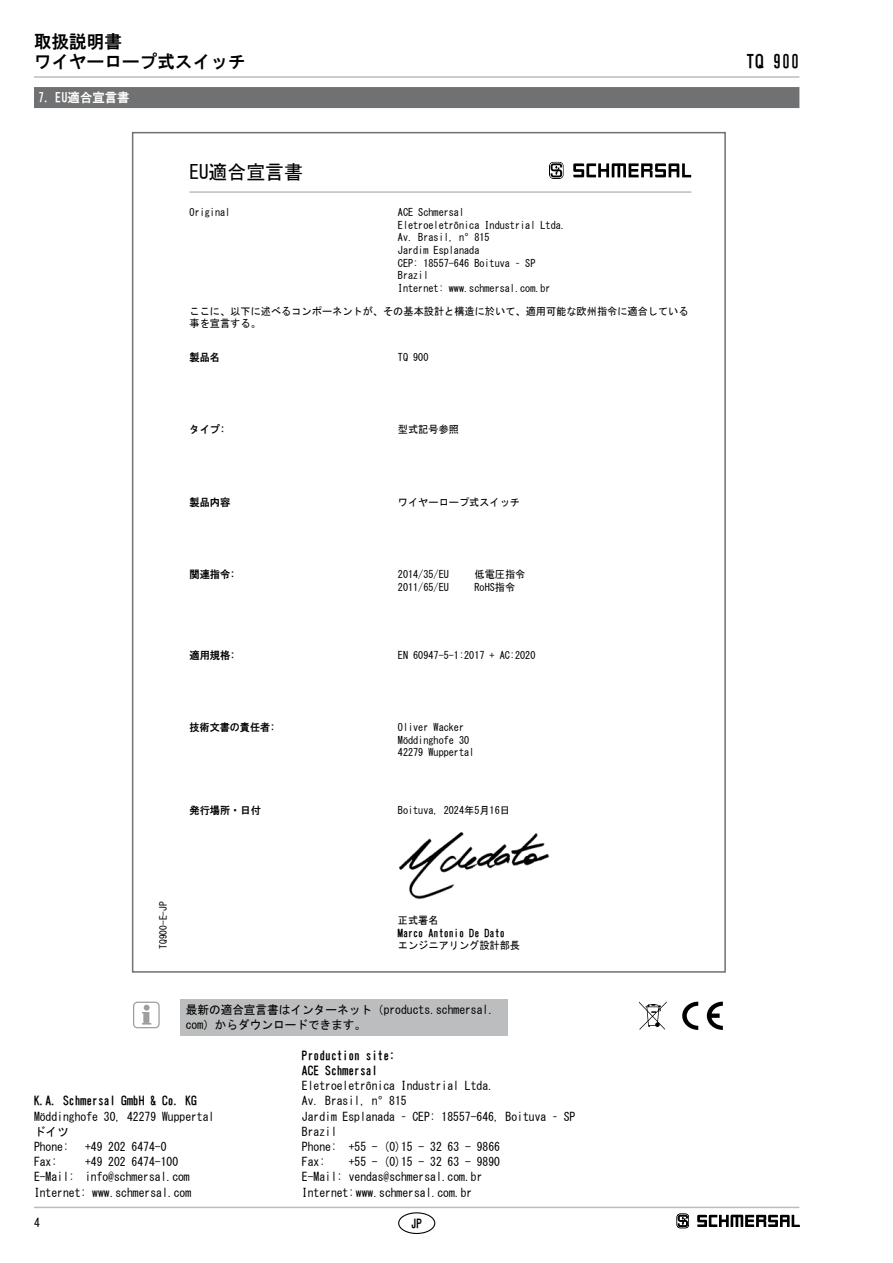
<style>
.page{position:relative;width:893px;height:1263px;background:#fff}
.page>*{position:absolute;margin:0;border:0;box-sizing:border-box;transform-origin:0 0}
.t1{font:19.5px "MS Gothic";color:#000}
.t2{font:18px/19.5px "HG Gothic E";letter-spacing:.01em;color:#000}
.t3{font:12.75px "HG Gothic E";color:#fff}
.t4{font:12px/15.1px "MS Gothic";color:#000}
.t5{font:12px/15.1px "HG Gothic E";color:#000}
.t6{font:10.5px/12.6px "MS Gothic";color:#000}
.t7{font:10.5px "HG Gothic E";color:#000}
.t8{font:10.5px "HG Gothic E";color:#000;scale:.96 1}
.t9{font:9.75px "MS Gothic";color:#000}
</style>
<div class="page">
<hr style="left:34px;top:1207px;width:765px;height:1px;background:#bbbdbe">
<hr style="left:34px;top:76px;width:765px;height:2px;background:#bbbdbe">
<div style="left:398px;top:1212px;width:37px;height:22px;border:1px solid #000;border-radius:50%"></div>
<div style="left:34px;top:87px;width:765px;height:21px;background:#707172"></div>
<svg style="left:682px;top:1002px;width:16px;height:28px"></svg>
<svg style="left:707px;top:1002px;width:16px;height:28px"></svg>
<svg style="left:639px;top:1001px;width:28px;height:29px"></svg>
<div style="left:181px;top:999px;width:327px;height:37px;background:#bbbdbe"></div>
<svg style="left:142px;top:1005px;width:9px;height:19px"></svg>
<div style="left:133px;top:1001px;width:27px;height:27px;border:1px solid #9c9e9f;border-radius:4px"></div>
<img style="left:399px;top:832px;width:151px;height:67px">
<hr style="left:190px;top:191px;width:501px;height:2px;background:#bbbdbe">
<svg style="left:549px;top:162px;width:14px;height:17px"></svg>
<svg style="left:573px;top:163px;width:118px;height:14px"></svg>
<svg style="left:677px;top:1213px;width:12px;height:15px"></svg>
<svg style="left:697px;top:1215px;width:102px;height:12px"></svg>
<h2 class="t2" style="left:34px;top:32px;width:213px">取扱説明書<br>ワイヤーロープ式スイッチ</h2>
<p class="t3" style="left:38px;top:91px;width:93px">7. EU適合宣言書</p>
<h1 class="t1" style="left:190px;top:162px;width:115px">EU適合宣言書</h1>
<p class="t6" style="left:190px;top:206px;width:42px">Original</p>
<p class="t6" style="left:398px;top:206px;width:170px">ACE Schmersal<br>Eletroeletrônica Industrial Ltda.<br>Av. Brasil, nº 815<br>Jardim Esplanada<br>CEP: 18557-646 Boituva – SP<br>Brazil<br>Internet: www.schmersal.com.br</p>
<p class="t6" style="left:190px;top:305px;width:501px">ここに、以下に述べるコンポーネントが、その基本設計と構造に於いて、適用可能な欧州指令に適合している事を宣言する。</p>
<p class="t7" style="left:190px;top:352px;width:32px">製品名</p>
<p class="t6" style="left:398px;top:351px;width:32px">TQ 900</p>
<p class="t7" style="left:190px;top:424px;width:37px">タイプ:</p>
<p class="t6" style="left:398px;top:423px;width:63px">型式記号参照</p>
<p class="t7" style="left:190px;top:497px;width:42px">製品内容</p>
<p class="t6" style="left:398px;top:495px;width:124px">ワイヤーロープ式スイッチ</p>
<p class="t7" style="left:190px;top:569px;width:47px">関連指令:</p>
<p class="t6" style="left:398px;top:568px;width:52px">2014/35/EU<br>2011/65/EU</p>
<p class="t6" style="left:474px;top:568px;width:52px">低電圧指令<br>RoHS指令</p>
<p class="t7" style="left:190px;top:650px;width:47px">適用規格:</p>
<p class="t6" style="left:398px;top:649px;width:139px">EN 60947-5-1:2017 + AC:2020</p>
<p class="t8" style="left:190px;top:722px;width:91px">技術文書の責任者:</p>
<p class="t6" style="left:398px;top:721px;width:78px">Oliver Wacker<br>Möddinghofe 30<br>42279 Wuppertal</p>
<p class="t7" style="left:190px;top:805px;width:73px">発行場所・日付</p>
<p class="t6" style="left:398px;top:804px;width:114px">Boituva, 2024年5月16日</p>
<p class="t9" style="left:159px;top:949px;width:49px;rotate:-90deg">TQ900-E-JP</p>
<p class="t6" style="left:398px;top:914px;width:42px">正式署名</p>
<p class="t7" style="left:398px;top:928px;width:108px">Marco Antonio De Dato</p>
<p class="t6" style="left:398px;top:939px;width:124px">エンジニアリング設計部長</p>
<p class="t4" style="left:186px;top:1002px;width:310px">最新の適合宣言書はインターネット（products.schmersal. com）からダウンロードできます。</p>
<p class="t5" style="left:34px;top:1093px;width:164px">K.A. Schmersal GmbH &amp; Co. KG</p>
<p class="t4" style="left:34px;top:1109px;width:182px">Möddinghofe 30, 42279 Wuppertalドイツ<br>Phone:</p>
<p class="t4" style="left:85px;top:1139px;width:83px">+49 202 6474-0</p>
<p class="t4" style="left:34px;top:1154px;width:25px">Fax:</p>
<p class="t4" style="left:34px;top:1154px;width:159px;text-indent:51px">+49 202 6474-100<br>E-Mail: info@schmersal.com<br>Internet: www.schmersal.com</p>
<p class="t5" style="left:302px;top:1048px;width:95px">Production site:<br>ACE Schmersal</p>
<p class="t4" style="left:302px;top:1078px;width:275px">Eletroeletrônica Industrial Ltda.<br>Av. Brasil, nº 815<br>Jardim Esplanada – CEP: 18557-646, Boituva – SP<br>Brazil<br>Phone: +55 - (0)15 - 32 63 - 9866<br>Fax:</p>
<p class="t4" style="left:302px;top:1154px;width:200px;text-indent:47px">+55 - (0)15 - 32 63 - 9890<br>E-Mail: vendas@schmersal.com.br<br>Internet: www.schmersal.com.br</p>
<p class="t4" style="left:34px;top:1215px;width:7px">4</p>
<p class="t5" style="left:411px;top:1216px;width:13px">JP</p>
<h2 class="t2" style="left:746px;top:52px;width:55px">TQ 900</h2>
</div>
